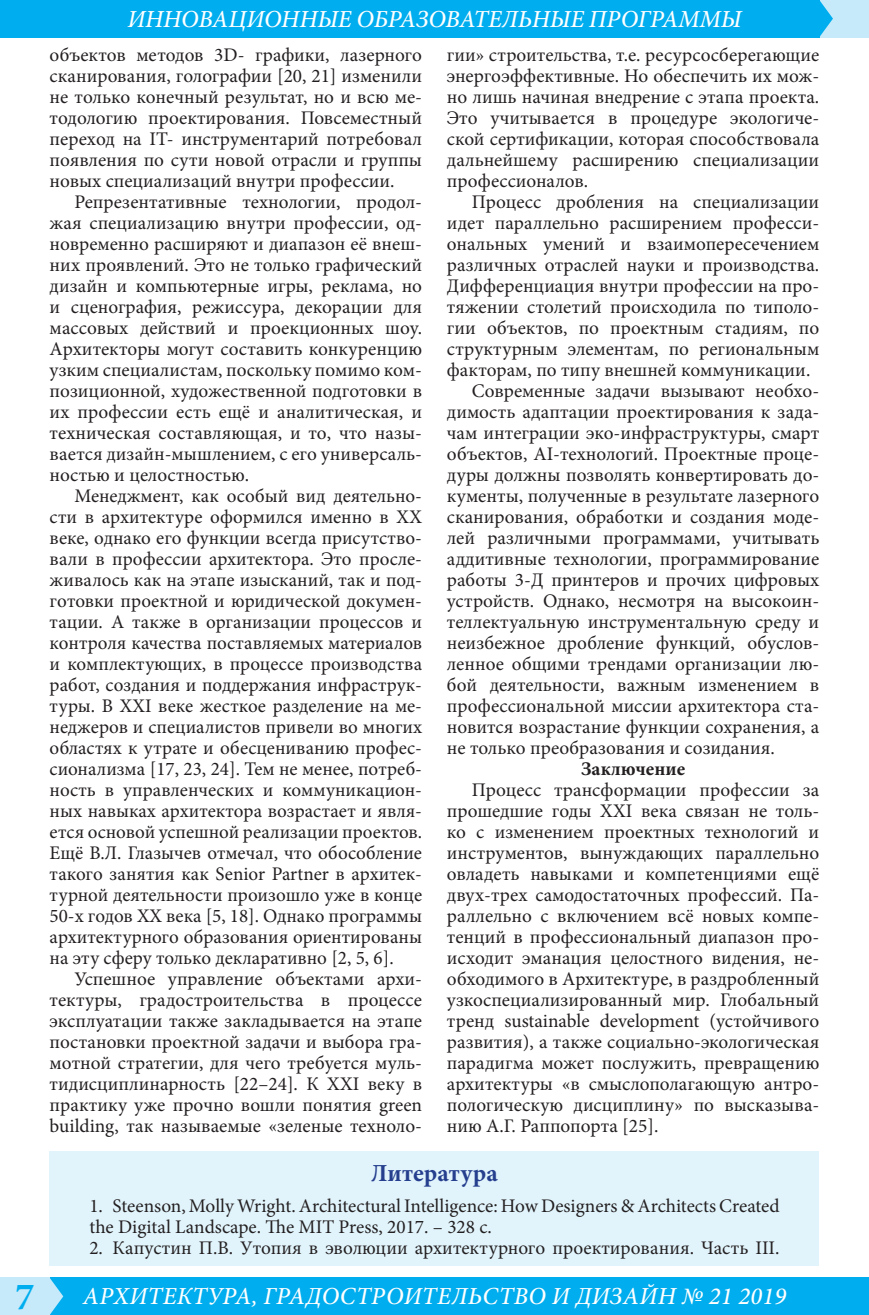
<style>
.page{position:relative;width:869px;height:1315px;background:#fff}
.page>*{position:absolute;margin:0;border:0;box-sizing:border-box;transform-origin:0 0}
.t1{font:700 38.5px "Minion Pro";color:#00aeef}
.t2{font:italic 500 24.5px "Minion Pro";color:#fff}
.Литература_заголовок{font:700 24.5px "Minion Pro";letter-spacing:.01em;color:#253f8e}
.t3{font:19.25px/21px "Minion Pro";color:#231f20;text-align:justify}
.Жирный_по_центру{font:700 19.25px "Minion Pro";color:#231f20}
</style>
<div class="page">
<div style="left:46px;top:1277px;width:822px;height:38px;background:#00aeef"></div>
<div style="left:819px;top:0;width:49px;height:37px;background:#c6eafa"></div>
<div style="left:0;top:1277px;width:50px;height:38px;background:#c6eafa"></div>
<div style="left:0;top:0;width:819px;height:37px;background:#00aeef"></div>
<svg style="left:50px;top:1278px;width:13px;height:37px"></svg>
<svg style="left:819px;top:0;width:13px;height:37px"></svg>
<div style="left:50px;top:1151px;width:769px;height:114px;background:#e1f4fc"></div>
<p class="t2" style="left:127px;top:2px;width:615px">ИННОВАЦИОННЫЕ ОБРАЗОВАТЕЛЬНЫЕ ПРОГРАММЫ</p>
<p class="t3" style="left:50px;top:45px;width:374px">объектов методов 3D- графики, лазерного сканирования, голографии [20, 21] изменили не только конечный результат, но и всю ме&shy;тодологию проектирования. Повсеместный переход на IT- инструментарий потребовал появления по сути новой отрасли и группы новых специализаций внутри профессии.</p>
<p class="t3" style="left:50px;top:192px;width:374px;text-indent:25px">Репрезентативные технологии, продол&shy;жая специализацию внутри профессии, од&shy;новременно расширяют и диапазон её внеш&shy;них проявлений. Это не только графический дизайн и компьютерные игры, реклама, но и сценография, режиссура, декорации для массовых действий и проекционных шоу.<br>Архитекторы могут составить конкуренцию узким специалистам, поскольку помимо ком&shy;позиционной, художественной подготовки в их профессии есть ещё и аналитическая, и техническая составляющая, и то, что назы&shy;вается дизайн-мышлением, с его универсаль&shy;ностью и целостностью.</p>
<p class="t3" style="left:50px;top:486px;width:374px;text-indent:25px">Менеджмент, как особый вид деятельно&shy;сти в архитектуре оформился именно в XX веке, однако его функции всегда присутство&shy;вали в профессии архитектора. Это просле&shy;живалось как на этапе изысканий, так и под&shy;готовки проектной и юридической докумен&shy;тации. А также в организации процессов и контроля качества поставляемых материалов и комплектующих, в процессе производства работ, создания и поддержания инфраструк&shy;туры. В XXI веке жесткое разделение на ме&shy;неджеров и специалистов привели во многих областях к утрате и обесцениванию профес&shy;сионализма [17, 23, 24]. Тем не менее, потреб&shy;ность в управленческих и коммуникацион&shy;ных навыках архитектора возрастает и явля&shy;ется основой успешной реализации проектов.<br>Ещё В.Л. Глазычев отмечал, что обособление такого занятия как Senior Partner в архитек&shy;турной деятельности произошло уже в конце 50-х годов ХХ века [5, 18]. Однако программы архитектурного образования ориентированы на эту сферу только декларативно [2, 5, 6].</p>
<p class="t3" style="left:50px;top:969px;width:374px;text-indent:25px">Успешное управление объектами архи&shy;тектуры, градостроительства в процессе эксплуатации также закладывается на этапе постановки проектной задачи и выбора гра&shy;мотной стратегии, для чего требуется муль&shy;тидисциплинарность [22–24]. К XXI веку в практику уже прочно вошли понятия green building, так называемые «зеленые техноло-</p>
<p class="t3" style="left:446px;top:45px;width:374px">гии» строительства, т.е. ресурсосберегающие энергоэффективные. Но обеспечить их мож&shy;но лишь начиная внедрение с этапа проекта.<br>Это учитывается в процедуре экологиче&shy;ской сертификации, которая способствовала дальнейшему расширению специализации профессионалов.</p>
<p class="t3" style="left:446px;top:192px;width:374px;text-indent:25px">Процесс дробления на специализации идет параллельно расширением професси&shy;ональных умений и взаимопересечением различных отраслей науки и производства.<br>Дифференциация внутри профессии на про&shy;тяжении столетий происходила по типоло&shy;гии объектов, по проектным стадиям, по структурным элементам, по региональным факторам, по типу внешней коммуникации.</p>
<p class="t3" style="left:446px;top:381px;width:374px;text-indent:25px">Современные задачи вызывают необхо&shy;димость адаптации проектирования к зада&shy;чам интеграции эко-инфраструктуры, смарт объектов, AI-технологий. Проектные проце&shy;дуры должны позволять конвертировать до&shy;кументы, полученные в результате лазерного сканирования, обработки и создания моде&shy;лей различными программами, учитывать аддитивные технологии, программирование работы 3-Д принтеров и прочих цифровых устройств. Однако, несмотря на высокоин&shy;теллектуальную инструментальную среду и неизбежное дробление функций, обуслов&shy;ленное общими трендами организации лю&shy;бой деятельности, важным изменением в профессиональной миссии архитектора ста&shy;новится возрастание функции сохранения, а не только преобразования и созидания.</p>
<p class="Жирный_по_центру" style="left:580px;top:755px;width:106px">Заключение</p>
<p class="t3" style="left:446px;top:780px;width:374px;text-indent:25px">Процесс трансформации профессии за прошедшие годы XXI века связан не толь&shy;ко с изменением проектных технологий и инструментов, вынуждающих параллельно овладеть навыками и компетенциями ещё двух-трех самодостаточных профессий. Па&shy;раллельно с включением всё новых компе&shy;тенций в профессиональный диапазон про&shy;исходит эманация целостного видения, не&shy;обходимого в Архитектуре, в раздробленный узкоспециализированный мир. Глобальный тренд sustainable development (устойчивого развития), а также социально-экологическая парадигма может послужить, превращению архитектуры «в смыслополагающую антро&shy;пологическую дисциплину» по высказыва&shy;нию А.Г. Раппопорта [25].</p>
<p class="Литература_заголовок" style="left:371px;top:1155px;width:128px">Литература</p>
<p class="t3" style="left:89px;top:1195px;width:691px">1. Steenson, Molly Wright. Architectural Intelligence: How Designers &amp; Architects Created the Digital Landscape. The MIT Press, 2017. – 328 с.</p>
<p class="t3" style="left:89px;top:1237px;width:691px">2. Капустин П.В. Утопия в эволюции архитектурного проектирования. Часть III.</p>
<h1 class="t1" style="left:15px;top:1269px;width:21px">7</h1>
<p class="t2" style="left:83px;top:1279px;width:704px">АРХИТЕКТУРА, ГРАДОСТРОИТЕЛЬСТВО И ДИЗАЙН № 21 2019</p>
</div>
